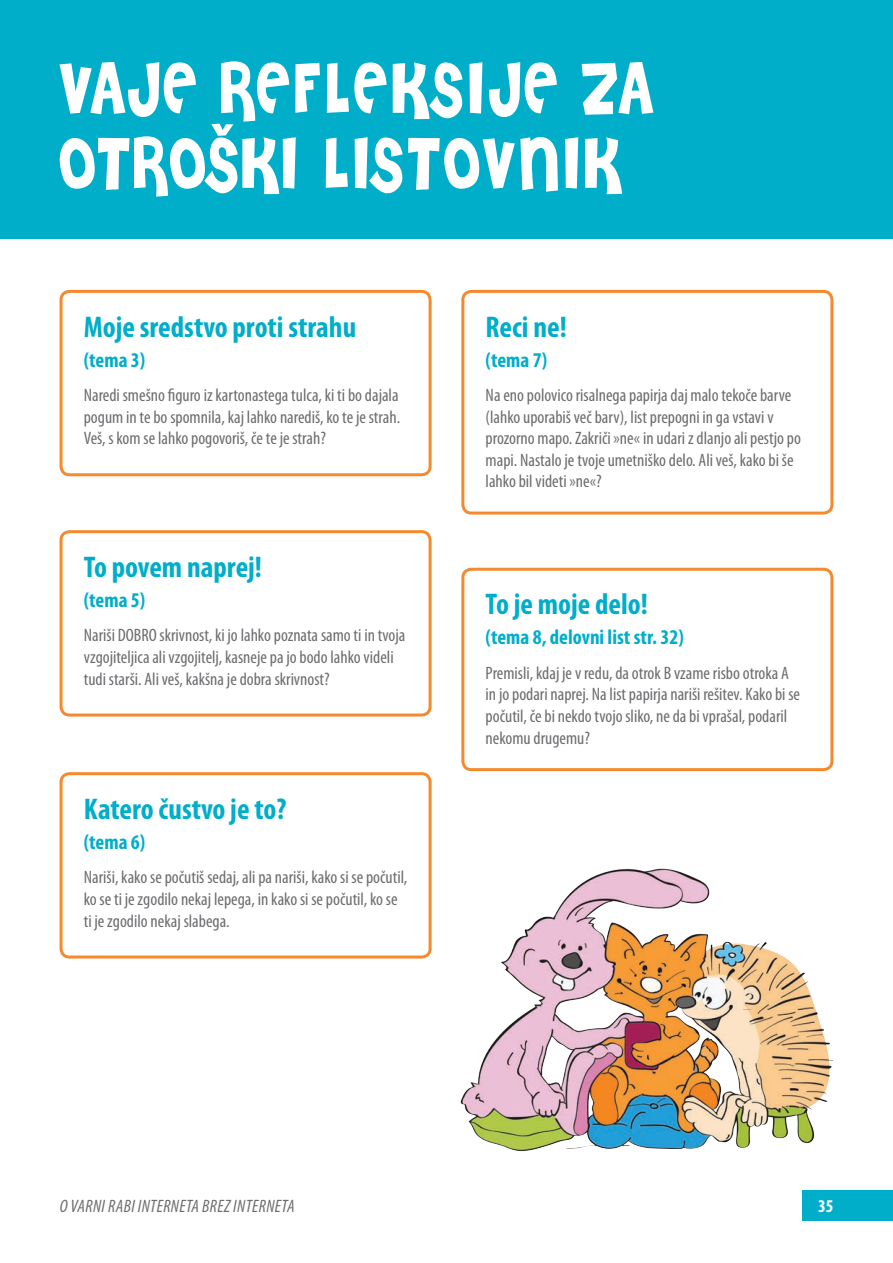
<style>
.page{position:relative;width:893px;height:1263px;background:#fff}
.page>*{position:absolute;margin:0;border:0;box-sizing:border-box;transform-origin:0 0}
.t1{font:700 condensed 30px "Myriad Pro";color:#00aeca}
.t2{font:700 condensed 21px "Myriad Pro";color:#00aeca}
.t3{font:condensed 18px/21.6px "Myriad Pro";color:#6c6d70}
.t4{font:italic condensed 18px "Myriad Pro";letter-spacing:.02em;color:#6c6d70}
.t5{font:700 condensed 18px "Myriad Pro";color:#fff}
</style>
<div class="page">
<div style="left:803px;top:1190px;width:90px;height:30px;background:#00aeca"></div>
<div style="left:0;top:0;width:893px;height:239px;background:#00aeca"></div>
<svg style="left:60px;top:61px;width:593px;height:136px"></svg>
<div style="left:60px;top:290px;width:372px;height:186px;border:3px solid #f5892e;border-radius:9px"></div>
<div style="left:461px;top:290px;width:372px;height:224px;border:3px solid #f5892e;border-radius:9px"></div>
<div style="left:60px;top:530px;width:372px;height:186px;border:3px solid #f5892e;border-radius:9px"></div>
<div style="left:461px;top:568px;width:372px;height:203px;border:3px solid #f5892e;border-radius:9px"></div>
<div style="left:60px;top:772px;width:372px;height:186px;border:3px solid #f5892e;border-radius:9px"></div>
<img style="left:461px;top:868px;width:372px;height:283px">
<h1 class="t1" style="left:84px;top:308px;width:274px">Moje sredstvo proti strahu</h1>
<p class="t2" style="left:84px;top:347px;width:63px">(tema 3)</p>
<p class="t3" style="left:84px;top:384px;width:318px;text-align:justify">Naredi smešno figuro iz kartonastega tulca, ki ti bo dajala pogum in te bo spomnila, kaj lahko narediš, ko te je strah.<br>Veš, s kom se lahko pogovoriš, če te je strah?</p>
<h1 class="t1" style="left:84px;top:548px;width:180px">To povem naprej!</h1>
<p class="t2" style="left:84px;top:587px;width:63px">(tema 5)</p>
<p class="t3" style="left:84px;top:624px;width:323px">Nariši DOBRO skrivnost, ki jo lahko poznata samo ti in tvoja vzgojiteljica ali vzgojitelj, kasneje pa jo bodo lahko videli tudi starši. Ali veš, kakšna je dobra skrivnost?</p>
<h1 class="t1" style="left:84px;top:790px;width:204px">Katero čustvo je to?</h1>
<p class="t2" style="left:84px;top:829px;width:63px">(tema 6)</p>
<p class="t3" style="left:84px;top:866px;width:325px">Nariši, kako se počutiš sedaj, ali pa nariši, kako si se počutil, ko se ti je zgodilo nekaj lepega, in kako si se počutil, ko se ti je zgodilo nekaj slabega.</p>
<h1 class="t1" style="left:486px;top:308px;width:83px">Reci ne!</h1>
<p class="t2" style="left:486px;top:347px;width:63px">(tema 7)</p>
<p class="t3" style="left:486px;top:384px;width:317px">Na eno polovico risalnega papirja daj malo tekoče barve (lahko uporabiš več barv), list prepogni in ga vstavi v prozorno mapo. Zakriči »ne« in udari z dlanjo ali pestjo po mapi. Nastalo je tvoje umetniško delo. Ali veš, kako bi še lahko bil videti »ne«?</p>
<h1 class="t1" style="left:486px;top:586px;width:164px">To je moje delo!</h1>
<p class="t2" style="left:486px;top:624px;width:200px">(tema 8, delovni list str. 32)</p>
<p class="t3" style="left:486px;top:662px;width:316px">Premisli, kdaj je v redu, da otrok B vzame risbo otroka A in jo podari naprej. Na list papirja nariši rešitev. Kako bi se počutil, če bi nekdo tvojo sliko, ne da bi vprašal, podaril nekomu drugemu?</p>
<p class="t4" style="left:60px;top:1195px;width:236px">O VARNI RABI INTERNETA BREZ INTERNETA</p>
<p class="t5" style="left:818px;top:1194px;width:17px">35</p>
</div>
